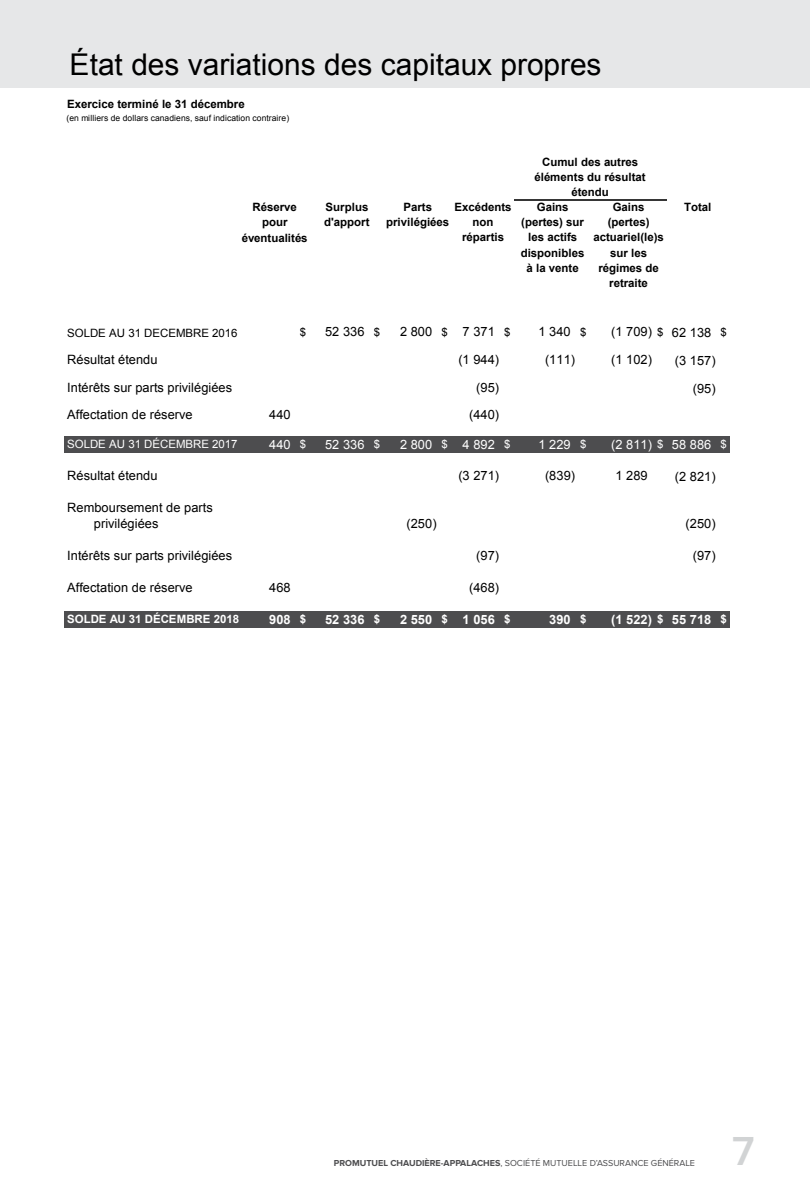
<style>
.page{position:relative;width:810px;height:1188px;background:#fff}
.page>*{position:absolute;margin:0;border:0;box-sizing:border-box;transform-origin:0 0}
.t1{font:600 42px "Proxima Nova";color:#d1d3d4}
.t2{font:30px "Arial";color:#000}
.t3{font:12.9px/15.9px "Arial";letter-spacing:.005em;color:#000}
.t4{font:12.9px "Arial";letter-spacing:.005em;color:#fff}
.t5{font:700 12.9px "Arial";letter-spacing:.005em;color:#fff}
.t6{font:700 11.4px/15px "Arial";color:#000;text-align:center}
.t7{font:11.4px "Arial";letter-spacing:-.005em;color:#000}
.t8{font:11.4px "Arial";letter-spacing:-.005em;color:#fff}
.t9{font:700 11.4px "Arial";letter-spacing:-.005em;color:#fff}
.t10{font:9px "Proxima Nova";color:#4d4d4f}
.t11{font:8.55px "Arial";letter-spacing:.005em;color:#000}
.s1{font-size:11.4px}
.s2{font-weight:700}
</style>
<div class="page">
<div style="left:0;top:0;width:810px;height:88px;background:#e6e7e8"></div>
<div style="left:65px;top:436px;width:665px;height:16px;background:#4d4d4f"></div>
<div style="left:65px;top:611px;width:665px;height:16px;background:#4d4d4f"></div>
<hr style="left:514px;top:199px;width:152px;height:1px;background:#363636">
<h2 class="t2" style="left:70px;top:45px;width:533px">État des variations des capitaux propres</h2>
<p class="t6" style="left:67px;top:97px;width:179px">Exercice terminé le 31 décembre</p>
<p class="t11" style="left:67px;top:112px;width:224px">(en milliers de dollars canadiens, sauf indication contraire)</p>
<p class="t6" style="left:242px;top:200px;width:68px">Réserve pour éventualités</p>
<p class="t6" style="left:542px;top:155px;width:98px">Cumul des autres</p>
<p class="t6" style="left:534px;top:170px;width:113px">éléments du résultat</p>
<p class="t6" style="left:571px;top:185px;width:39px">étendu</p>
<p class="t6" style="left:537px;top:200px;width:33px">Gains</p>
<p class="t6" style="left:521px;top:215px;width:64px">(pertes) sur</p>
<p class="t6" style="left:528px;top:230px;width:50px">les actifs</p>
<p class="t6" style="left:521px;top:245px;width:65px">disponibles</p>
<p class="t6" style="left:527px;top:260px;width:54px">à la vente</p>
<p class="t6" style="left:324px;top:200px;width:47px;text-align:left">Surplus d'apport</p>
<p class="t6" style="left:386px;top:200px;width:65px">Parts privilégiées</p>
<p class="t6" style="left:454px;top:200px;width:59px">Excédents non répartis</p>
<p class="t6" style="left:684px;top:200px;width:29px">Total</p>
<p class="t6" style="left:593px;top:200px;width:72px">Gains (pertes) actuariel(le)s sur les régimes de retraite</p>
<p class="t7" style="left:67px;top:325px;width:172px">SOLDE AU 31 DECEMBRE 2016</p>
<p class="t7" style="left:300px;top:325px;width:8px">$</p>
<p class="t3" style="left:325px;top:324px;width:57px">52 336 <span class="s1">$</span></p>
<p class="t3" style="left:400px;top:324px;width:112px">2800 <span class="s1">$</span> 7371 <span class="s1">$</span></p>
<p class="t3" style="left:539px;top:324px;width:49px">1 340 <span class="s1">$</span></p>
<p class="t3" style="left:611px;top:324px;width:117px">(1 709) <span class="s1">$</span> 62 138 <span class="s1">$</span></p>
<p class="t3" style="left:67px;top:352px;width:92px">Résultat étendu</p>
<p class="t3" style="left:458px;top:352px;width:42px">(1 944)</p>
<p class="t3" style="left:545px;top:352px;width:32px">(111)</p>
<p class="t3" style="left:611px;top:352px;width:42px">(1 102)</p>
<p class="t3" style="left:675px;top:353px;width:42px">(3 157)</p>
<p class="t3" style="left:67px;top:379px;width:166px">Intérêts sur parts privilégiées</p>
<p class="t3" style="left:476px;top:379px;width:24px">(95)</p>
<p class="t3" style="left:693px;top:380px;width:24px">(95)</p>
<p class="t3" style="left:67px;top:407px;width:127px">Affectation de réserve</p>
<p class="t3" style="left:269px;top:407px;width:23px">440</p>
<p class="t3" style="left:469px;top:407px;width:32px">(440)</p>
<p class="t8" style="left:67px;top:437px;width:172px">SOLDE AU 31 DÉCEMBRE 2017</p>
<p class="t4" style="left:269px;top:436px;width:39px">440 <span class="s1">$</span></p>
<p class="t4" style="left:325px;top:436px;width:57px">52 336 <span class="s1">$</span></p>
<p class="t4" style="left:400px;top:436px;width:112px">2800 <span class="s1">$</span> 4892 <span class="s1">$</span></p>
<p class="t4" style="left:539px;top:436px;width:49px">1 229 <span class="s1">$</span></p>
<p class="t4" style="left:611px;top:436px;width:117px">(2 811) <span class="s1">$</span> 58 886 <span class="s1">$</span></p>
<p class="t3" style="left:67px;top:468px;width:92px">Résultat étendu</p>
<p class="t3" style="left:458px;top:468px;width:42px">(3 271)</p>
<p class="t3" style="left:545px;top:468px;width:32px">(839)</p>
<p class="t3" style="left:615px;top:468px;width:34px">1 289</p>
<p class="t3" style="left:675px;top:468px;width:42px">(2 821)</p>
<p class="t3" style="left:94px;top:500px;width:120px;text-indent:-27px">Remboursement de parts privilégiées</p>
<p class="t3" style="left:407px;top:516px;width:32px">(250)</p>
<p class="t3" style="left:686px;top:516px;width:32px">(250)</p>
<p class="t3" style="left:67px;top:547px;width:166px">Intérêts sur parts privilégiées</p>
<p class="t3" style="left:476px;top:547px;width:24px">(97)</p>
<p class="t3" style="left:693px;top:548px;width:24px">(97)</p>
<p class="t3" style="left:67px;top:579px;width:127px">Affectation de réserve</p>
<p class="t3" style="left:269px;top:579px;width:23px">468</p>
<p class="t3" style="left:469px;top:579px;width:32px">(468)</p>
<p class="t9" style="left:67px;top:612px;width:174px">SOLDE AU 31 DÉCEMBRE 2018</p>
<p class="t5" style="left:269px;top:611px;width:39px">908 <span class="s1">$</span></p>
<p class="t5" style="left:325px;top:611px;width:57px">52 336 <span class="s1">$</span></p>
<p class="t5" style="left:400px;top:611px;width:112px">2550 <span class="s1">$</span> 1056 <span class="s1">$</span></p>
<p class="t5" style="left:549px;top:611px;width:39px">390 <span class="s1">$</span></p>
<p class="t5" style="left:611px;top:611px;width:117px">(1 522) <span class="s1">$</span> 55 718 <span class="s1">$</span></p>
<p class="t10" style="left:334px;top:1157px;width:363px"><span class="s2">PROMUTUEL CHAUDIÈRE-APPALACHES</span>, SOCIÉTÉ MUTUELLE D’ASSURANCE GÉNÉRALE</p>
<h1 class="t1" style="left:732px;top:1127px;width:24px">7</h1>
</div>
